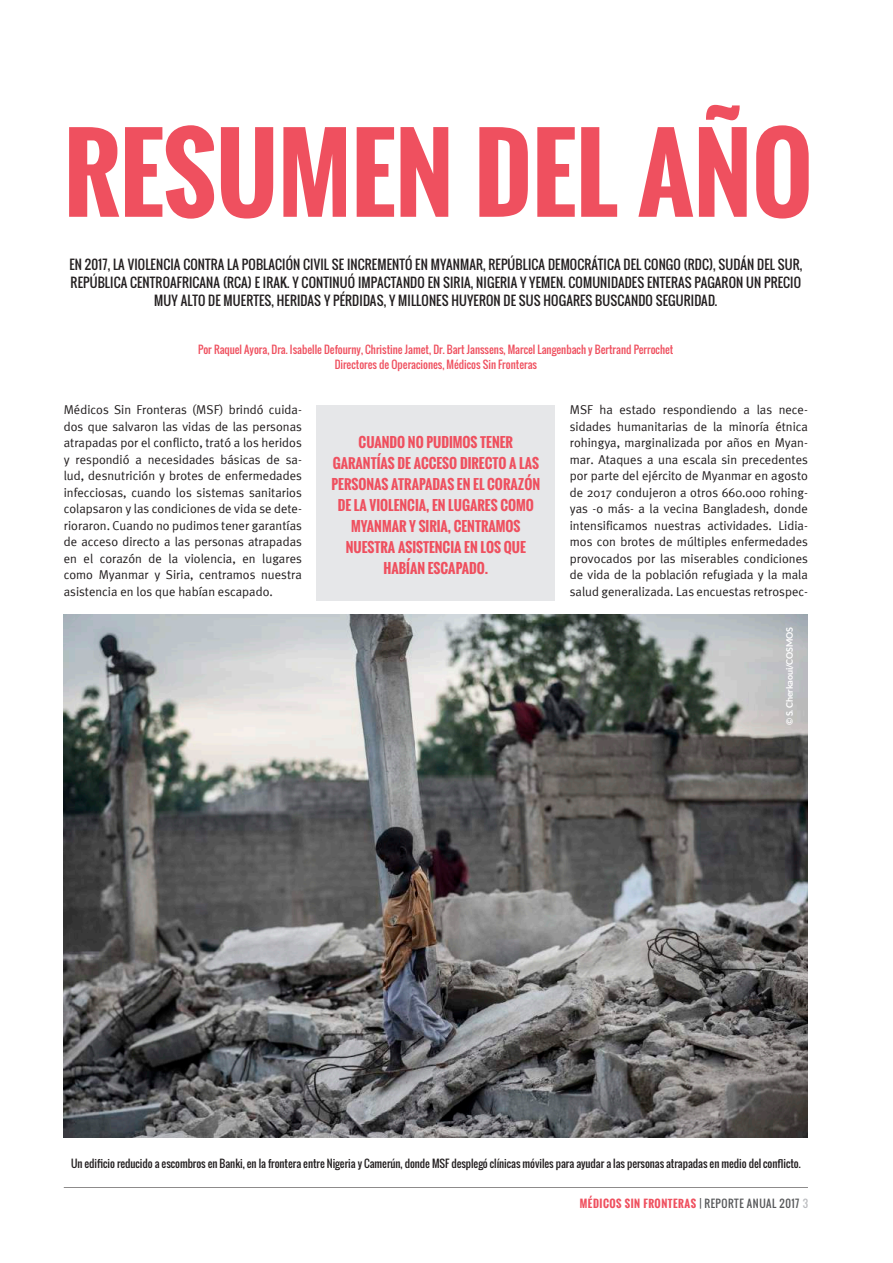
<style>
.page{position:relative;width:893px;height:1263px;background:#fff}
.page>*{position:absolute;margin:0;border:0;box-sizing:border-box;transform-origin:0 0}
.t1{font:700 102px "Oswald";color:#ef505f}
.t2{font:700 13.5px/21px "Oswald";color:#ef505f;text-align:center}
.t3{font:12.75px/16.5px "Meta Plus Normal";color:#231f20;text-align:justify}
.t4{font:12.75px/18px "Oswald";letter-spacing:.01em;color:#231f20;text-align:center}
.t5{font:10.5px "Oswald";letter-spacing:-.005em;color:#231f20}
.t6{font:10.5px/15px "Oswald";color:#ef505f;text-align:center}
.t7{font:700 10.5px "Oswald";letter-spacing:.05em;color:#ef505f}
.t8{font:700 9px "Lato";letter-spacing:-.02em;color:#fff}
.s1{font-weight:400;color:#57585a}
.s2{font-weight:400;color:#bcbdc0}
</style>
<div class="page">
<hr style="left:64px;top:1187px;width:744px;height:1px;background:#231f20">
<img style="left:64px;top:614px;width:744px;height:524px">
<div style="left:317px;top:405px;width:238px;height:195px;background:#e6e7e9"></div>
<h1 class="t1" style="left:64px;top:97px;width:750px">RESUMEN DEL AÑO</h1>
<p class="t4" style="left:69px;top:256px;width:734px">EN 2017, LA VIOLENCIA CONTRA LA POBLACIÓN CIVIL SE INCREMENTÓ EN MYANMAR, REPÚBLICA DEMOCRÁTICA DEL CONGO (RDC), SUDÁN DEL SUR,<br>REPÚBLICA CENTROAFRICANA (RCA) E IRAK. Y CONTINUÓ IMPACTANDO EN SIRIA, NIGERIA Y YEMEN. COMUNIDADES ENTERAS PAGARON UN PRECIO<br>MUY ALTO DE MUERTES, HERIDAS Y PÉRDIDAS, Y MILLONES HUYERON DE SUS HOGARES BUSCANDO SEGURIDAD.</p>
<p class="t6" style="left:198px;top:341px;width:477px">Por Raquel Ayora, Dra. Isabelle Defourny, Christine Jamet, Dr. Bart Janssens, Marcel Langenbach y Bertrand Perrochet<br>Directores de Operaciones, Médicos Sin Fronteras</p>
<p class="t3" style="left:64px;top:401px;width:240px">Médicos Sin Fronteras (MSF) brindó cuida&shy;dos que salvaron las vidas de las personas atrapadas por el conflicto, trató a los heridos y respondió a necesidades básicas de sa&shy;lud, desnutrición y brotes de enfermedades infecciosas, cuando los sistemas sanitarios colapsaron y las condiciones de vida se dete&shy;rioraron. Cuando no pudimos tener garantías de acceso directo a las personas atrapadas en el corazón de la violencia, en lugares como Myanmar y Siria, centramos nuestra asistencia en los que habían escapado.</p>
<p class="t3" style="left:570px;top:401px;width:240px">MSF ha estado respondiendo a las nece&shy;sidades humanitarias de la minoría étnica rohingya, marginalizada por años en Myan&shy;mar. Ataques a una escala sin precedentes por parte del ejército de Myanmar en agosto de 2017 condujeron a otros 660.000 rohing&shy;yas -o más- a la vecina Bangladesh, donde intensificamos nuestras actividades. Lidia&shy;mos con brotes de múltiples enfermedades provocados por las miserables condiciones de vida de la población refugiada y la mala salud generalizada. Las encuestas retrospec-</p>
<p class="t8" style="left:784px;top:725px;width:99px;rotate:-90deg">© S. Cherkaoui/COSMOS</p>
<p class="t2" style="left:332px;top:431px;width:210px">CUANDO NO PUDIMOS TENER<br>GARANTÍAS DE ACCESO DIRECTO A LAS<br>PERSONAS ATRAPADAS EN EL CORAZÓN<br>DE LA VIOLENCIA, EN LUGARES COMO<br>MYANMAR Y SIRIA, CENTRAMOS<br>NUESTRA ASISTENCIA EN LOS QUE<br>HABÍAN ESCAPADO.</p>
<p class="t5" style="left:71px;top:1156px;width:731px">Un edificio reducido a escombros en Banki, en la frontera entre Nigeria y Camerún, donde MSF desplegó clínicas móviles para ayudar a las personas atrapadas en medio del conflicto.</p>
<p class="t7" style="left:580px;top:1195px;width:230px">MÉDICOS SIN FRONTERAS <span class="s1">| REPORTE ANUAL 2017</span> <span class="s2">3</span></p>
</div>
